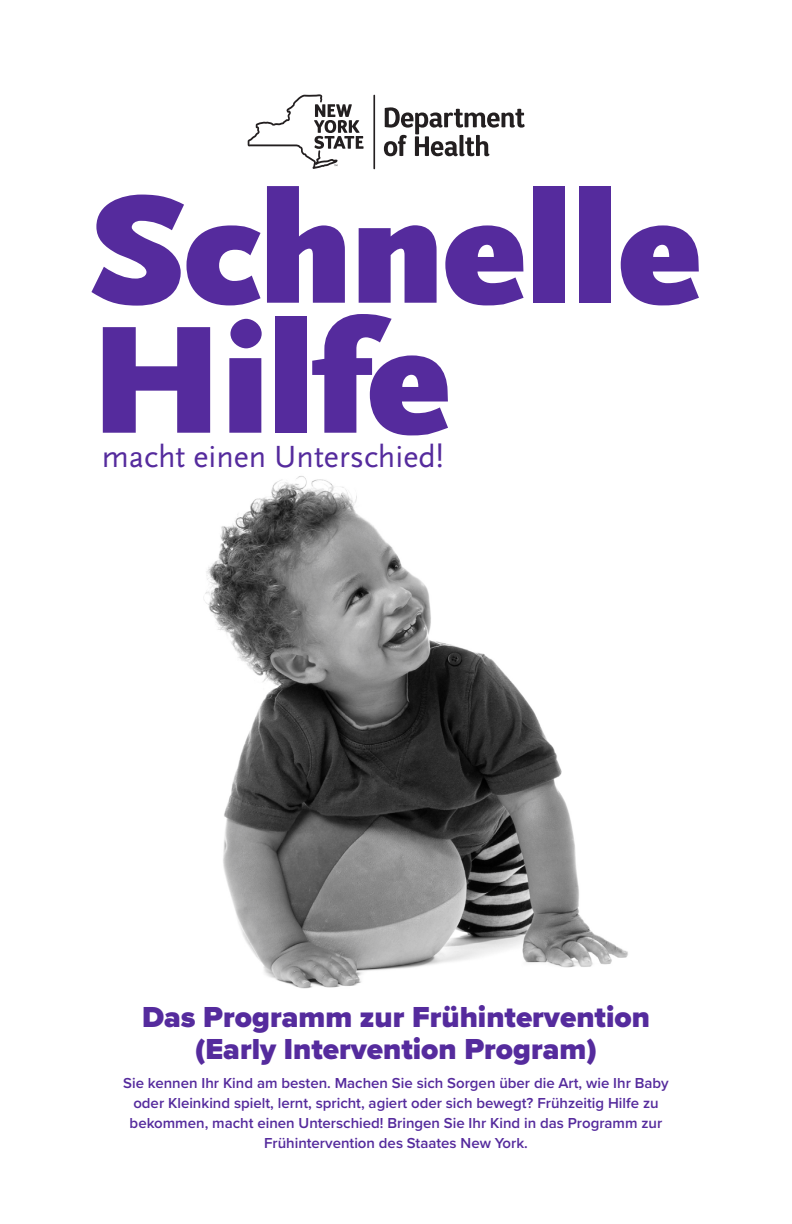
<style>
.page{position:relative;width:792px;height:1224px;background:#fff}
.page>*{position:absolute;margin:0;border:0;box-sizing:border-box;transform-origin:0 0}
.t1{font:900 160px/130px "Scala Sans Pro";letter-spacing:-.01em;color:#552b9d}
.t2{font:32px "Scala Sans Pro";color:#552b9d}
.t3{font:900 30px/32px "Proxima Nova";color:#552b9d;text-align:center}
.t4{font:600 15px/20px "Proxima Nova";color:#552b9d;text-align:center}
</style>
<div class="page">
<svg style="left:384px;top:107px;width:141px;height:49px"></svg>
<hr style="left:373px;top:95px;width:2px;height:74px;background:#231f20">
<svg style="left:248px;top:94px;width:116px;height:75px"></svg>
<img style="left:203px;top:476px;width:425px;height:513px">
<p class="t1" style="left:90px;top:187px;width:614px">Schnelle<br>Hilfe</p>
<p class="t2" style="left:102px;top:438px;width:344px">macht einen Unterschied!</p>
<p class="t3" style="left:142px;top:1001px;width:509px">Das Programm zur Frühintervention (Early Intervention Program)</p>
<p class="t4" style="left:123px;top:1073px;width:547px">Sie kennen Ihr Kind am besten. Machen Sie sich Sorgen über die Art, wie Ihr Baby oder Kleinkind spielt, lernt, spricht, agiert oder sich bewegt? Frühzeitig Hilfe zu bekommen, macht einen Unterschied! Bringen Sie Ihr Kind in das Programm zur Frühintervention des Staates New York.</p>
</div>
